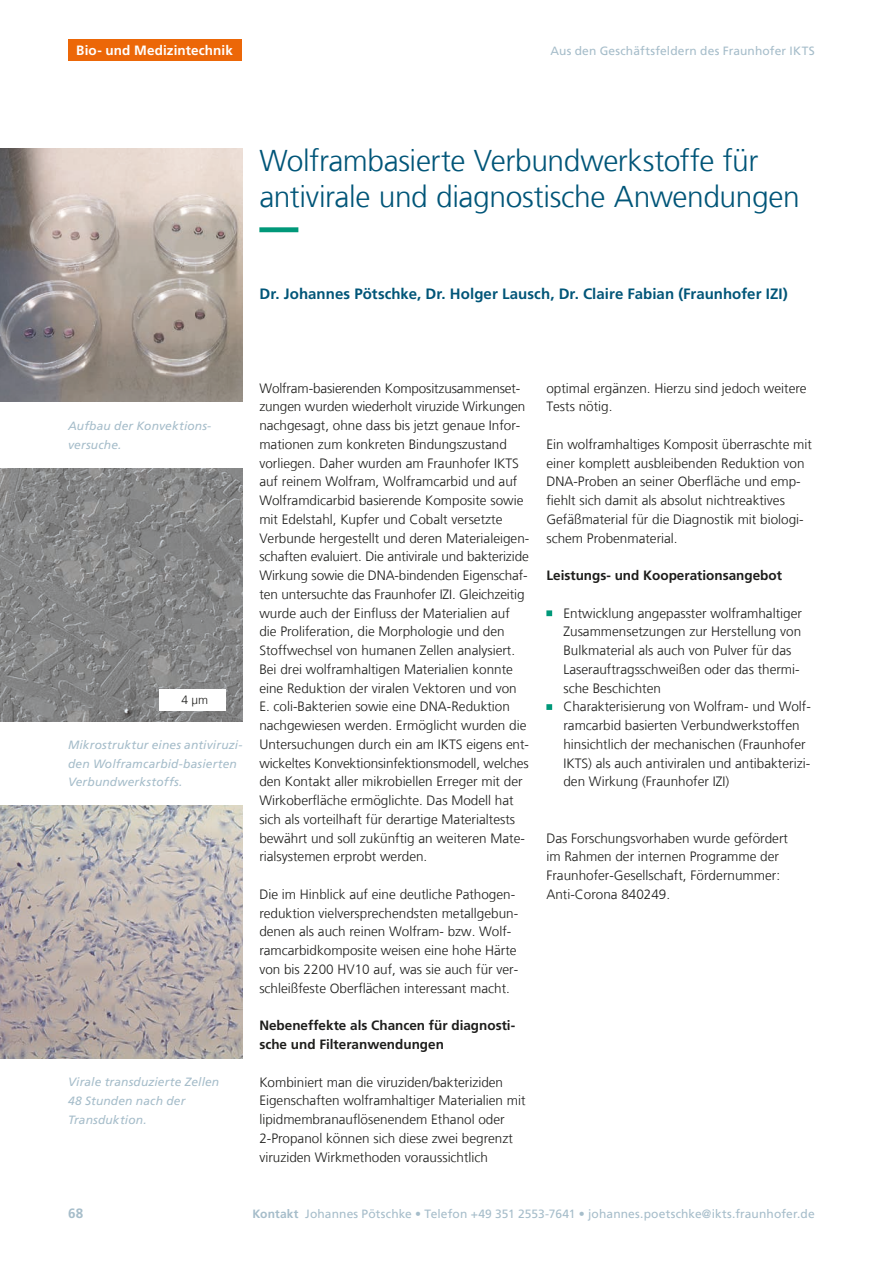
<style>
.page{position:relative;width:893px;height:1263px;background:#fff}
.page>*{position:absolute;margin:0;border:0;box-sizing:border-box;transform-origin:0 0}
.t1{font:300 30px/36px "Frutiger LT Com";letter-spacing:-.015em;color:#005578}
.t2{font:700 15px "Frutiger LT Com";letter-spacing:.005em;color:#005578}
.t3{font:300 13.5px/18.8px "Frutiger LT Com";color:#1d1d1b}
.t4{font:700 13.5px/18.8px "Frutiger LT Com";color:#1d1d1b}
.t5{font:700 13.5px "Frutiger LT Com";letter-spacing:.01em;color:#fff}
.t6{font:700 13.5px "Frutiger LT Com";color:#a6bdca}
.t7{font:italic 12px/18.8px "Frutiger LT Com";letter-spacing:.015em;color:#a6bdca}
.t8{font:12px "Frutiger LT Com";letter-spacing:.01em;color:#a6bdca}
.t9{font:300 12px "Frutiger LT Com";color:#1d1d1b}
.s1{font-weight:700}
</style>
<div class="page">
<img style="left:0;top:149px;width:242px;height:253px">
<img style="left:0;top:469px;width:242px;height:253px">
<img style="left:0;top:805px;width:242px;height:253px">
<svg style="left:546px;top:610px;width:7px;height:6px"></svg>
<svg style="left:546px;top:704px;width:7px;height:6px"></svg>
<svg style="left:259px;top:227px;width:40px;height:5px"></svg>
<div style="left:68px;top:40px;width:173px;height:21px;background:#ec6708"></div>
<div style="left:159px;top:689px;width:67px;height:21px;background:#fff"></div>
<p class="t5" style="left:76px;top:43px;width:158px">Bio- und Medizintechnik</p>
<p class="t8" style="left:550px;top:44px;width:266px">Aus den Geschäftsfeldern des Fraunhofer IKTS</p>
<h1 class="t1" style="left:259px;top:143px;width:542px">Wolframbasierte Verbundwerkstoffe für antivirale und diagnostische Anwendungen</h1>
<p class="t2" style="left:259px;top:285px;width:530px">Dr. Johannes Pötschke, Dr. Holger Lausch, Dr. Claire Fabian (Fraunhofer IZI)</p>
<p class="t7" style="left:68px;top:417px;width:145px">Aufbau der Konvektions&shy;versuche.</p>
<p class="t9" style="left:181px;top:693px;width:28px">4 µm</p>
<p class="t7" style="left:68px;top:735px;width:176px">Mikrostruktur eines antiviruzi&shy;den Wolframcarbid-basierten<br>Verbundwerkstoffs.</p>
<p class="t7" style="left:68px;top:1073px;width:153px">Virale transduzierte Zellen<br>48 Stunden nach der<br>Transduktion.</p>
<p class="t3" style="left:259px;top:379px;width:271px">Wolfram-basierenden Kompositzusammenset&shy;zungen wurden wiederholt viruzide Wirkungen nachgesagt, ohne dass bis jetzt genaue Infor&shy;mationen zum konkreten Bindungszustand vorliegen. Daher wurden am Fraunhofer IKTS auf reinem Wolfram, Wolframcarbid und auf Wolframdicarbid basierende Komposite sowie mit Edelstahl, Kupfer und Cobalt versetzte Verbunde hergestellt und deren Materialeigen&shy;schaften evaluiert. Die antivirale und bakterizide Wirkung sowie die DNA-bindenden Eigenschaf&shy;ten untersuchte das Fraunhofer IZI. Gleichzeitig wurde auch der Einfluss der Materialien auf die Proliferation, die Morphologie und den Stoffwechsel von humanen Zellen analysiert.<br>Bei drei wolframhaltigen Materialien konnte eine Reduktion der viralen Vektoren und von E. coli-Bakterien sowie eine DNA-Reduktion nachgewiesen werden. Ermöglicht wurden die Untersuchungen durch ein am IKTS eigens ent&shy;wickeltes Konvektionsinfektionsmodell, welches den Kontakt aller mikrobiellen Erreger mit der Wirkoberfläche ermöglichte. Das Modell hat sich als vorteilhaft für derartige Materialtests bewährt und soll zukünftig an weiteren Mate&shy;rialsystemen erprobt werden.</p>
<p class="t3" style="left:259px;top:885px;width:260px">Die im Hinblick auf eine deutliche Pathogen&shy;reduktion vielversprechendsten metallgebun&shy;denen als auch reinen Wolfram- bzw. Wolf&shy;ramcarbidkomposite weisen eine hohe Härte von bis 2200 HV10 auf, was sie auch für ver&shy;schleißfeste Oberflächen interessant macht.</p>
<p class="t4" style="left:259px;top:1016px;width:257px">Nebeneffekte als Chancen für diagnosti&shy;sche und Filteranwendungen</p>
<p class="t3" style="left:259px;top:1072px;width:268px">Kombiniert man die viruziden/bakteriziden Eigenschaften wolframhaltiger Materialien mit lipidmembranauflösenendem Ethanol oder 2-Propanol können sich diese zwei begrenzt viruziden Wirkmethoden voraussichtlich</p>
<p class="t3" style="left:546px;top:379px;width:262px">optimal ergänzen. Hierzu sind jedoch weitere<br>Tests nötig.</p>
<p class="t3" style="left:546px;top:435px;width:267px">Ein wolframhaltiges Komposit überraschte mit einer komplett ausbleibenden Reduktion von DNA-Proben an seiner Oberfläche und emp&shy;fiehlt sich damit als absolut nichtreaktives Gefäßmaterial für die Diagnostik mit biologi&shy;schem Probenmaterial.</p>
<p class="t4" style="left:546px;top:566px;width:237px">Leistungs- und Kooperationsangebot</p>
<p class="t3" style="left:563px;top:604px;width:249px">Entwicklung angepasster wolframhaltiger Zusammensetzungen zur Herstellung von Bulkmaterial als auch von Pulver für das Laserauftragsschweißen oder das thermi&shy;sche Beschichten<br>Charakterisierung von Wolfram- und Wolf&shy;ramcarbid basierten Verbundwerkstoffen hinsichtlich der mechanischen (Fraunhofer IKTS) als auch antiviralen und antibakterizi&shy;den Wirkung (Fraunhofer IZI)</p>
<p class="t3" style="left:546px;top:829px;width:243px">Das Forschungsvorhaben wurde gefördert im Rahmen der internen Programme der Fraunhofer-Gesellschaft, Fördernummer:<br>Anti-Corona 840249.</p>
<p class="t6" style="left:68px;top:1205px;width:17px">68</p>
<p class="t8" style="left:252px;top:1206px;width:564px"><span class="s1">Kontakt</span> Johannes Pötschke • Telefon +49 351 2553-7641 • johannes.poetschke@ikts.fraunhofer.de</p>
</div>
